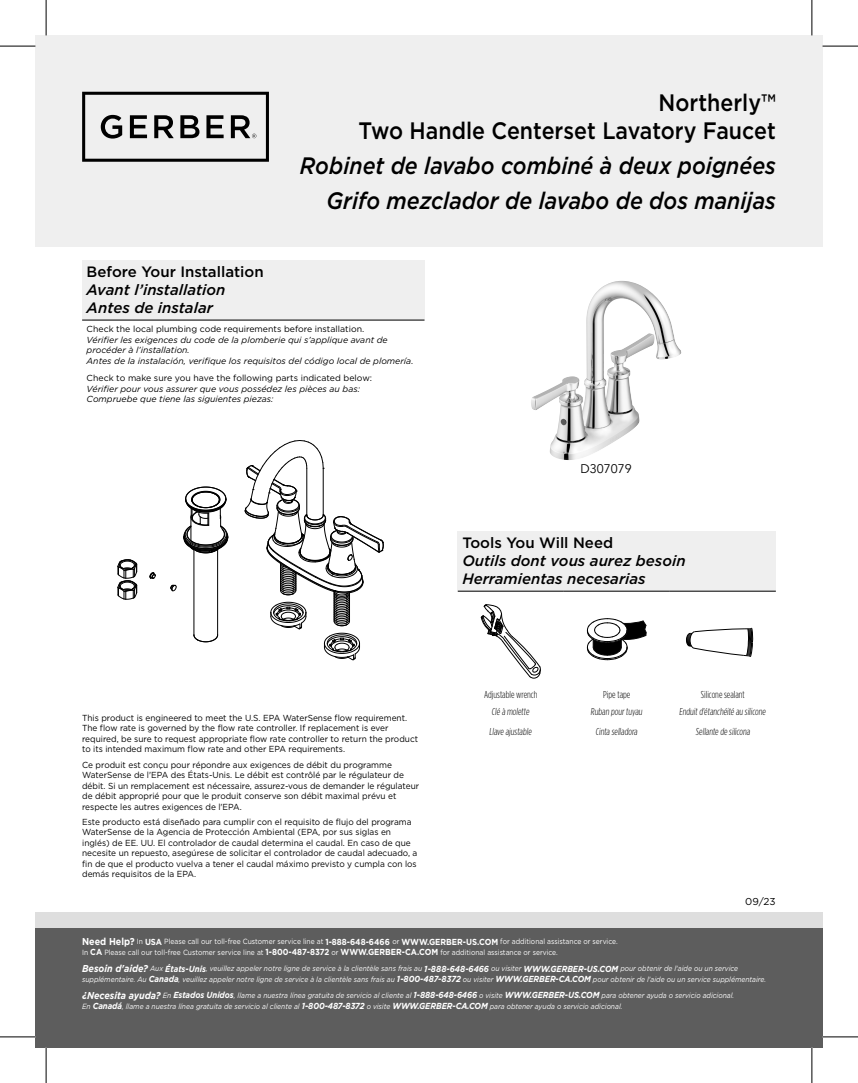
<style>
.page{position:relative;width:858px;height:1083px;background:#fff}
.page>*{position:absolute;margin:0;border:0;box-sizing:border-box;transform-origin:0 0}
.t1{font:italic 500 23.75px "Gotham";color:#000;scale:.9 1}
.cover_tittle{font:500 23.75px "Gotham";color:#000;scale:.9 1}
.t2{font:italic 500 15px "Gotham";color:#000}
.t3{font:500 15px "Gotham";color:#000}
.t4{font:500 15px "Gotham";color:#000}
.t5{font:12.5px "Avenir";color:#000}
.t6{font:300 10px "Gotham Condensed";color:#000}
.t7{font:10px "Gotham";color:#000}
.封面_safety_tip{font:8.75px/10.5px "Gotham";color:#000;scale:.95 1}
.封面_safety_tip_法西{font:italic 8.75px/10.5px "Gotham";color:#000}
.封面_safety_tip-2{font:8.75px "Gotham";color:#000}
.t8{font:italic 7.5px/10.6px "Gotham";color:#fff;scale:.9 1}
.t9{font:7.5px/10.6px "Gotham";color:#fff;scale:.9 1}
.s1{font-weight:700;font-size:10px}
.s2{font-weight:700;font-size:8.75px}
</style>
<div class="page">
<div style="left:35px;top:35px;width:787px;height:211px;background:#efefef"></div>
<div style="left:35px;top:911px;width:787px;height:136px;background:#dedede"></div>
<div style="left:35px;top:927px;width:787px;height:120px;background:#5d5d5d"></div>
<svg style="left:82px;top:92px;width:187px;height:70px"></svg>
<svg style="left:149px;top:572px;width:7px;height:6px"></svg>
<svg style="left:170px;top:584px;width:6px;height:7px"></svg>
<svg style="left:117px;top:559px;width:20px;height:40px"></svg>
<hr style="left:194px;top:549px;width:1px;height:85px;background:#000">
<hr style="left:217px;top:549px;width:1px;height:85px;background:#000">
<svg style="left:193px;top:634px;width:25px;height:8px"></svg>
<svg style="left:183px;top:486px;width:45px;height:67px"></svg>
<svg style="left:245px;top:440px;width:139px;height:220px"></svg>
<div style="left:82px;top:260px;width:342px;height:60px;background:#efefef"></div>
<hr style="left:82px;top:320px;width:342px;height:1px;background:#000">
<img style="left:531px;top:282px;width:83px;height:178px">
<div style="left:457px;top:531px;width:318px;height:60px;background:#efefef"></div>
<hr style="left:669px;top:590px;width:106px;height:1px;background:#000">
<hr style="left:457px;top:590px;width:106px;height:1px;background:#000">
<hr style="left:563px;top:590px;width:106px;height:1px;background:#000">
<svg style="left:480px;top:604px;width:60px;height:74px"></svg>
<svg style="left:587px;top:618px;width:59px;height:41px"></svg>
<svg style="left:686px;top:628px;width:66px;height:28px"></svg>
<hr style="left:0;top:46px;width:35px;height:1px;background:#000">
<hr style="left:822px;top:46px;width:35px;height:1px;background:#000">
<hr style="left:0;top:1036px;width:35px;height:1px;background:#000">
<hr style="left:822px;top:1036px;width:35px;height:1px;background:#000">
<hr style="left:46px;top:0;width:1px;height:35px;background:#000">
<hr style="left:46px;top:1047px;width:1px;height:35px;background:#000">
<hr style="left:811px;top:0;width:1px;height:35px;background:#000">
<hr style="left:811px;top:1047px;width:1px;height:35px;background:#000">
<p class="cover_tittle" style="left:658px;top:87px;width:132px">Northerly™</p>
<p class="cover_tittle" style="left:358px;top:115px;width:465px">Two Handle Centerset Lavatory Faucet</p>
<p class="t1" style="left:299px;top:150px;width:530px">Robinet de lavabo combiné à deux poignées</p>
<p class="t1" style="left:326px;top:185px;width:500px">Grifo mezclador de lavabo de dos manijas</p>
<p class="t3" style="left:87px;top:263px;width:178px">Before Your Installation</p>
<p class="t2" style="left:87px;top:280px;width:140px">Avant l’installation</p>
<p class="t2" style="left:87px;top:298px;width:128px">Antes de instalar</p>
<p class="封面_safety_tip-2" style="left:87px;top:323px;width:279px">Check the local plumbing code requirements before installation.</p>
<p class="封面_safety_tip_法西" style="left:87px;top:334px;width:302px">Vérifier les exigences du code de la plomberie qui s’applique avant de procéder à l’installation.</p>
<p class="封面_safety_tip_法西" style="left:87px;top:355px;width:328px">Antes de la instalación, verifique los requisitos del código local de plomería.</p>
<p class="封面_safety_tip-2" style="left:87px;top:372px;width:287px">Check to make sure you have the following parts indicated below:</p>
<p class="封面_safety_tip_法西" style="left:87px;top:383px;width:275px">Vérifier pour vous assurer que vous possédez les pièces au bas:</p>
<p class="封面_safety_tip_法西" style="left:87px;top:393px;width:188px">Compruebe que tiene las siguientes piezas:</p>
<p class="封面_safety_tip" style="left:82px;top:712px;width:355px">This product is engineered to meet the U.S. EPA WaterSense flow requirement.<br>The flow rate is governed by the flow rate controller. If replacement is ever required, be sure to request appropriate flow rate controller to return the product to its intended maximum flow rate and other EPA requirements.</p>
<p class="封面_safety_tip" style="left:82px;top:758px;width:356px">Ce produit est conçu pour répondre aux exigences de débit du programme WaterSense de l'EPA des États-Unis. Le débit est contrôlé par le régulateur de débit. Si un remplacement est nécessaire, assurez-vous de demander le régulateur de débit approprié pour que le produit conserve son débit maximal prévu et respecte les autres exigences de l'EPA.</p>
<p class="封面_safety_tip" style="left:82px;top:815px;width:354px">Este producto está diseñado para cumplir con el requisito de flujo del programa WaterSense de la Agencia de Protección Ambiental (EPA, por sus siglas en inglés) de EE. UU. El controlador de caudal determina el caudal. En caso de que necesite un repuesto, asegúrese de solicitar el controlador de caudal adecuado, a fin de que el producto vuelva a tener el caudal máximo previsto y cumpla con los demás requisitos de la EPA.</p>
<p class="t5" style="left:580px;top:460px;width:52px">D307079</p>
<p class="t4" style="left:462px;top:533px;width:152px">Tools You Will Need</p>
<p class="t2" style="left:462px;top:551px;width:225px">Outils dont vous aurez besoin</p>
<p class="t2" style="left:462px;top:569px;width:185px">Herramientas necesarias</p>
<p class="t6" style="left:484px;top:688px;width:55px">Adjustable wrench</p>
<p class="t6" style="left:603px;top:688px;width:29px">Pipe tape</p>
<p class="t6" style="left:700px;top:688px;width:45px">Silicone sealant</p>
<p class="t6" style="left:491px;top:706px;width:40px">Clé à molette</p>
<p class="t6" style="left:590px;top:706px;width:54px">Ruban pourtuyau</p>
<p class="t6" style="left:678px;top:706px;width:89px">Enduitd'étanchéité au silicone</p>
<p class="t6" style="left:489px;top:726px;width:45px">Llave ajustable</p>
<p class="t6" style="left:595px;top:726px;width:45px">Cinta selladora</p>
<p class="t6" style="left:695px;top:726px;width:57px">Sellante de silicona</p>
<p class="t7" style="left:745px;top:894px;width:32px">09/23</p>
<p class="t9" style="left:82px;top:935px;width:596px"><span class="s1">Need Help?</span> In <span class="s2">USA</span> Please call our toll-free Customer service line at <span class="s2">1-888-648-6466</span> or <span class="s2">WWW.GERBER-US.COM</span> for additional assistance or service.<br>In <span class="s2">CA</span> Please call our toll-free Customer service line at <span class="s2">1-800-487-8372</span> or <span class="s2">WWW.GERBER-CA.COM</span> for additional assistance or service.</p>
<p class="t8" style="left:82px;top:962px;width:761px"><span class="s1">Besoin d'aide?</span> Aux <span class="s2">États-Unis</span>, veuillez appeler notre ligne de service à la clientèle sans frais au <span class="s2">1-888-648-6466</span> ou visiter <span class="s2">WWW.GERBER-US.COM</span> pour obtenir de l'aide ou un service supplémentaire. Au <span class="s2">Canada</span>, veuillez appeler notre ligne de service à la clientèle sans frais au <span class="s2">1-800-487-8372</span> ou visiter <span class="s2">WWW.GERBER-CA.COM</span> pour obtenir de l'aide ou un service supplémentaire.</p>
<p class="t8" style="left:82px;top:989px;width:725px"><span class="s1">¿Necesita ayuda?</span> En <span class="s2">Estados Unidos</span>, llame a nuestra línea gratuita de servicio al cliente al <span class="s2">1-888-648-6466</span> o visite <span class="s2">WWW.GERBER-US.COM</span> para obtener ayuda o servicio adicional.<br>En <span class="s2">Canadá</span>, llame a nuestra línea gratuita de servicio al cliente al <span class="s2">1-800-487-8372</span> o visite <span class="s2">WWW.GERBER-CA.COM</span> para obtener ayuda o servicio adicional.</p>
</div>
